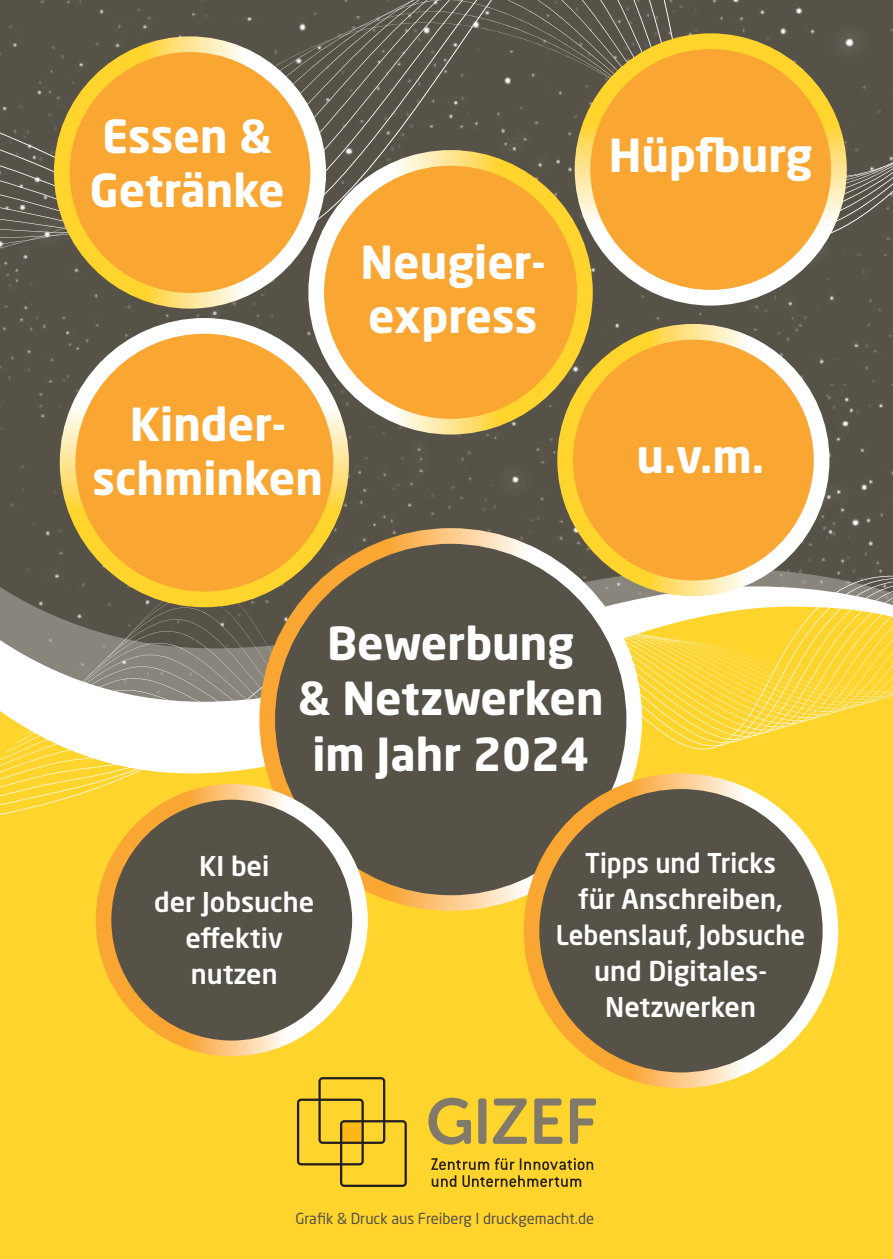
<style>
.page{position:relative;width:893px;height:1259px;background:#fff}
.page>*{position:absolute;margin:0;border:0;box-sizing:border-box;transform-origin:0 0}
.t1{font:700 45px/54px "Neo Sans W1 G";color:#fff}
.t2{font:500 27px/36px "Neo Sans W1 G";color:#fff;text-align:center;scale:.95 1}
.t3{font:500 27px/36px "Neo Sans W1 G";color:#fff;text-align:center}
.t4{font:15px "Neo Sans W1 G";color:#575247}
</style>
<div class="page">
<img style="left:0;top:281px;width:893px;height:284px">
<div style="left:0;top:828px;width:893px;height:431px;background:#ffd42c"></div>
<svg style="left:0;top:0;width:893px;height:258px;background:#645e50"></svg>
<svg style="left:0;top:570px;width:893px;height:258px"></svg>
<div style="left:62px;top:44px;width:256px;height:257px;background:#faa633;border-radius:50%"></div>
<div style="left:54px;top:36px;width:272px;height:273px;border:16px solid #fff;border-radius:50%"></div>
<div style="left:582px;top:41px;width:257px;height:257px;background:#faa633;border-radius:50%"></div>
<div style="left:575px;top:33px;width:272px;height:272px;border:16px solid #fff;border-radius:50%"></div>
<div style="left:316px;top:158px;width:269px;height:269px;background:#faa633;border-radius:50%"></div>
<div style="left:308px;top:150px;width:285px;height:284px;border:16px solid #fff;border-radius:50%"></div>
<div style="left:68px;top:326px;width:273px;height:273px;background:#faa633;border-radius:50%"></div>
<div style="left:60px;top:318px;width:289px;height:289px;border:16px solid #fff;border-radius:50%"></div>
<div style="left:565px;top:332px;width:257px;height:256px;background:#faa633;border-radius:50%"></div>
<div style="left:557px;top:324px;width:272px;height:272px;border:16px solid #fff;border-radius:50%"></div>
<svg style="left:431px;top:1158px;width:162px;height:29px;background:#c9a828"></svg>
<svg style="left:428px;top:1097px;width:43px;height:47px;background:#c5ab48"></svg>
<div style="left:478px;top:1098px;width:8px;height:45px;background:#817a6b;border-radius:3px"></div>
<svg style="left:493px;top:1098px;width:34px;height:46px;background:#c1a84a"></svg>
<svg style="left:534px;top:1098px;width:28px;height:45px"></svg>
<svg style="left:570px;top:1098px;width:26px;height:45px"></svg>
<svg style="left:297px;top:1077px;width:110px;height:110px;background:#dfb929"></svg>
<div style="left:267px;top:536px;width:367px;height:367px;background:#575247;border-radius:50%"></div>
<div style="left:259px;top:528px;width:383px;height:383px;border:16px solid #fff;border-radius:50%"></div>
<div style="left:531px;top:781px;width:299px;height:299px;background:#575247;border-radius:50%"></div>
<div style="left:524px;top:773px;width:314px;height:315px;border:16px solid #fff;border-radius:50%"></div>
<div style="left:104px;top:792px;width:256px;height:256px;background:#575247;border-radius:50%"></div>
<div style="left:96px;top:784px;width:272px;height:272px;border:16px solid #fff;border-radius:50%"></div>
<p class="t1" style="left:90px;top:108px;width:196px">Essen &amp;<br>Getränke</p>
<p class="t1" style="left:93px;top:397px;width:232px;text-align:center">Kinder&shy;schminken</p>
<p class="t1" style="left:360px;top:234px;width:186px">Neugier&shy;express</p>
<p class="t1" style="left:609px;top:128px;width:205px">Hüpfburg</p>
<p class="t1" style="left:636px;top:428px;width:129px">u.v.m.</p>
<p class="t1" style="left:298px;top:614px;width:307px;line-height:55.5px;text-align:center">Bewerbung<br>&amp; Netzwerken im Jahr 2024</p>
<p class="t3" style="left:154px;top:847px;width:162px">KI bei<br>der Jobsuche effektiv nutzen</p>
<p class="t2" style="left:556px;top:844px;width:264px">Tipps und Tricks<br>für Anschreiben,<br>Lebenslauf, Jobsuche und Digitales-<br>Netzwerken</p>
<p class="t4" style="left:295px;top:1209px;width:300px">Grafik &amp; Druck aus Freiberg I druckgemacht.de</p>
</div>
